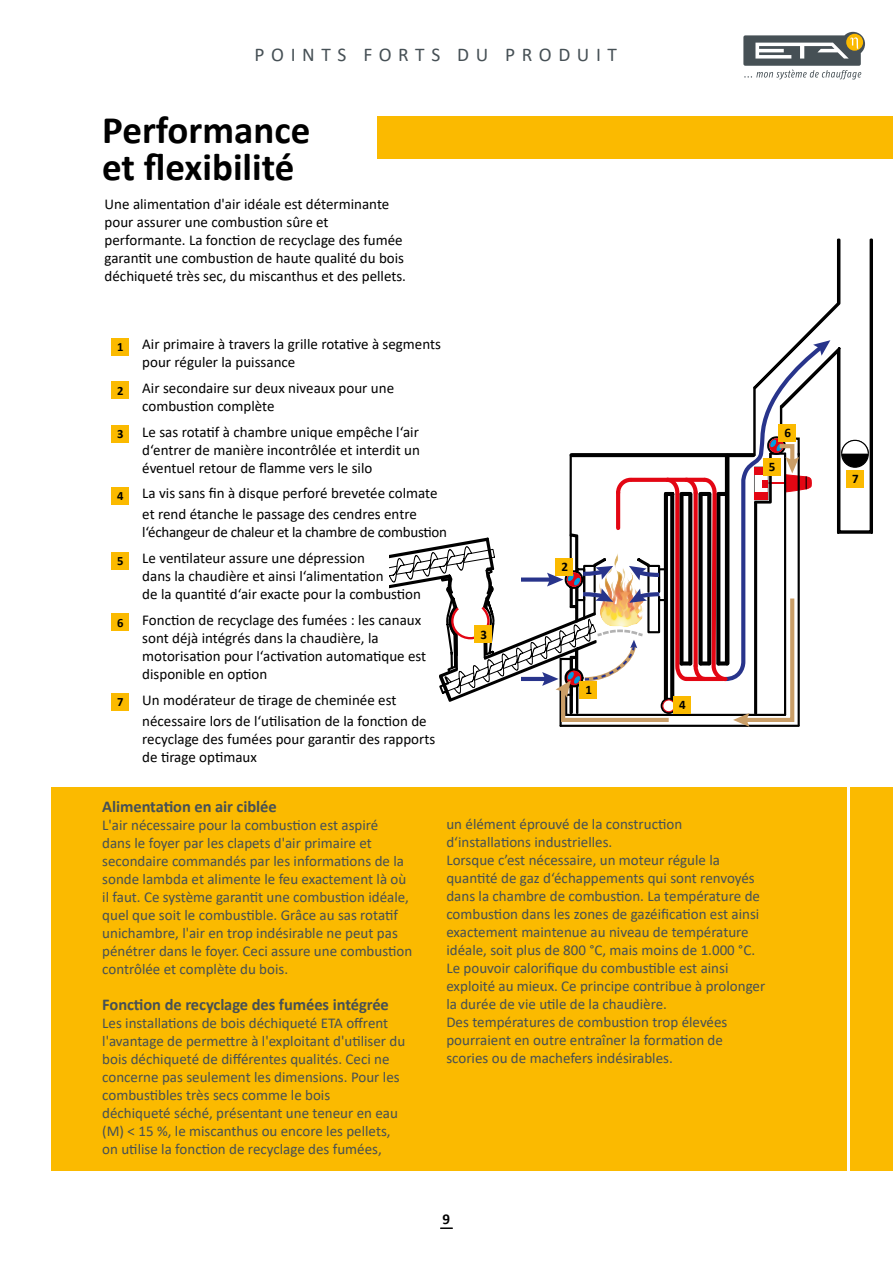
<style>
.page{position:relative;width:893px;height:1263px;background:#fff}
.page>*{position:absolute;margin:0;border:0;box-sizing:border-box;transform-origin:0 0}
.t1{font:700 39px/37.5px "Calibri";color:#000}
.t2{font:19.5px "Calibri";letter-spacing:.34em;color:#465055}
.t3{font:700 16.5px "Calibri";letter-spacing:-.005em;color:#465055}
.t4{font:15px/18px "Calibri";color:#465055}
.t5{font:15px/18px "Calibri";color:#000}
.t6{font:15px/25.8px "Calibri";letter-spacing:-.02em;color:#000}
.t7{font:700 15px "Calibri";color:#000}
.t8{font:700 13.05px "Calibri";color:#000}
</style>
<div class="page">
<svg style="left:441px;top:1227px;width:11px;height:2px"></svg>
<div style="left:51px;top:787px;width:795px;height:383px;background:#fbba00"></div>
<div style="left:850px;top:787px;width:43px;height:383px;background:#fbba00"></div>
<div style="left:377px;top:116px;width:516px;height:42px;background:#fbba00"></div>
<svg style="left:389px;top:238px;width:484px;height:489px"></svg>
<div style="left:579px;top:681px;width:18px;height:17px;background:#fbba00"></div>
<div style="left:555px;top:558px;width:18px;height:18px;background:#fbba00"></div>
<div style="left:474px;top:626px;width:18px;height:17px;background:#fbba00"></div>
<div style="left:763px;top:458px;width:17px;height:18px;background:#fbba00"></div>
<div style="left:673px;top:696px;width:18px;height:18px;background:#fbba00"></div>
<div style="left:778px;top:424px;width:18px;height:18px;background:#fbba00"></div>
<div style="left:846px;top:470px;width:18px;height:18px;background:#fbba00"></div>
<svg style="left:743px;top:32px;width:122px;height:48px"></svg>
<div style="left:112px;top:338px;width:17px;height:17px;background:#fbba00"></div>
<div style="left:112px;top:382px;width:17px;height:17px;background:#fbba00"></div>
<div style="left:112px;top:425px;width:17px;height:18px;background:#fbba00"></div>
<div style="left:112px;top:487px;width:17px;height:17px;background:#fbba00"></div>
<div style="left:112px;top:552px;width:17px;height:17px;background:#fbba00"></div>
<div style="left:112px;top:614px;width:17px;height:17px;background:#fbba00"></div>
<div style="left:112px;top:693px;width:17px;height:18px;background:#fbba00"></div>
<h2 class="t2" style="left:255px;top:41px;width:364px">POINTS FORTS DU PRODUIT</h2>
<h1 class="t1" style="left:102px;top:110px;width:210px">Performance et flexibilité</h1>
<p class="t5" style="left:105px;top:195px;width:303px">Une alimentation d'air idéale est déterminante pour assurer une combustion sûre et performante. La fonction de recyclage des fumée garantit une combustion de haute qualité du bois déchiqueté très sec, du miscanthus et des pellets.</p>
<p class="t5" style="left:142px;top:335px;width:300px;text-indent:-25px"><sub>1</sub> Air primaire à travers la grille rotative à segments pour réguler la puissance</p>
<p class="t5" style="left:142px;top:379px;width:253px;text-indent:-25px"><sub>2</sub> Air secondaire sur deux niveaux pour une combustion complète</p>
<p class="t5" style="left:142px;top:422px;width:279px;text-align:justify;text-indent:-25px"><sub>3</sub> Le sas rotatif à chambre unique empêche l‘air d‘entrer de manière incontrôlée et interdit un éventuel retour de flamme vers le silo</p>
<p class="t5" style="left:117px;top:483px;width:322px;line-height:21px;text-align:center"><sub>4</sub> La vis sans fin à disque perforé brevetée colmate et rend étanche le passage des cendres entre</p>
<p class="t6" style="left:117px;top:519px;width:331px;text-indent:25px">l‘échangeur de chaleur et la chambre de combustion<br><sub>5</sub> Le ventilateur assure une dépression</p>
<p class="t5" style="left:142px;top:567px;width:280px">dans la chaudière et ainsi l‘alimentation<br>de la quantité d‘air exacte pour la combustion</p>
<p class="t5" style="left:142px;top:611px;width:285px;text-indent:-25px"><sub>6</sub> Fonction de recyclage des fumées : les canaux sont déjà intégrés dans la chaudière, la motorisation pour l‘activation automatique est disponible en option</p>
<p class="t5" style="left:142px;top:689px;width:286px;line-height:21px;text-indent:-25px"><sub>7</sub> Un modérateur de tirage de cheminée est nécessaire lors de l‘utilisation de la fonction de</p>
<p class="t5" style="left:142px;top:729px;width:294px">recyclage des fumées pour garantir des rapports de tirage optimaux</p>
<p class="t8" style="left:480px;top:626px;width:8px">3</p>
<p class="t8" style="left:561px;top:559px;width:8px">2</p>
<p class="t8" style="left:585px;top:681px;width:8px">1</p>
<p class="t8" style="left:784px;top:425px;width:8px">6</p>
<p class="t8" style="left:769px;top:459px;width:8px">5</p>
<p class="t8" style="left:679px;top:697px;width:8px">4</p>
<p class="t3" style="left:102px;top:795px;width:176px">Alimentation en air ciblée</p>
<p class="t4" style="left:102px;top:815px;width:311px">L'air nécessaire pour la combustion est aspiré<br>dans le foyer par les clapets d'air primaire et secondaire commandés par les informations de la sonde lambda et alimente le feu exactement là où il faut. Ce système garantit une combustion idéale, quel que soit le combustible. Grâce au sas rotatif unichambre, l'air en trop indésirable ne peut pas pénétrer dans le foyer. Ceci assure une combustion contrôlée et complète du bois.</p>
<p class="t3" style="left:102px;top:993px;width:288px">Fonction de recyclage des fumées intégrée</p>
<p class="t4" style="left:102px;top:1013px;width:304px">Les installations de bois déchiqueté ETA offrent l'avantage de permettre à l'exploitant d'utiliser du bois déchiqueté de différentes qualités. Ceci ne concerne pas seulement les dimensions. Pour les combustibles très secs comme le bois<br>déchiqueté séché, présentant une teneur en eau (M) &lt; 15 %, le miscanthus ou encore les pellets, on utilise la fonction de recyclage des fumées,</p>
<p class="t4" style="left:446px;top:815px;width:320px">un élément éprouvé de la construction d‘installations industrielles.<br>Lorsque c’est nécessaire, un moteur régule la quantité de gaz d‘échappements qui sont renvoyés dans la chambre de combustion. La température de combustion dans les zones de gazéification est ainsi exactement maintenue au niveau de température idéale, soit plus de 800 °C, mais moins de 1.000 °C.<br>Le pouvoir calorifique du combustible est ainsi exploité au mieux. Ce principe contribue à prolonger la durée de vie utile de la chaudière.<br>Des températures de combustion trop élevées pourraient en outre entraîner la formation de scories ou de machefers indésirables.</p>
<p class="t7" style="left:443px;top:1214px;width:9px">9</p>
<p class="t8" style="left:852px;top:471px;width:8px">7</p>
</div>
